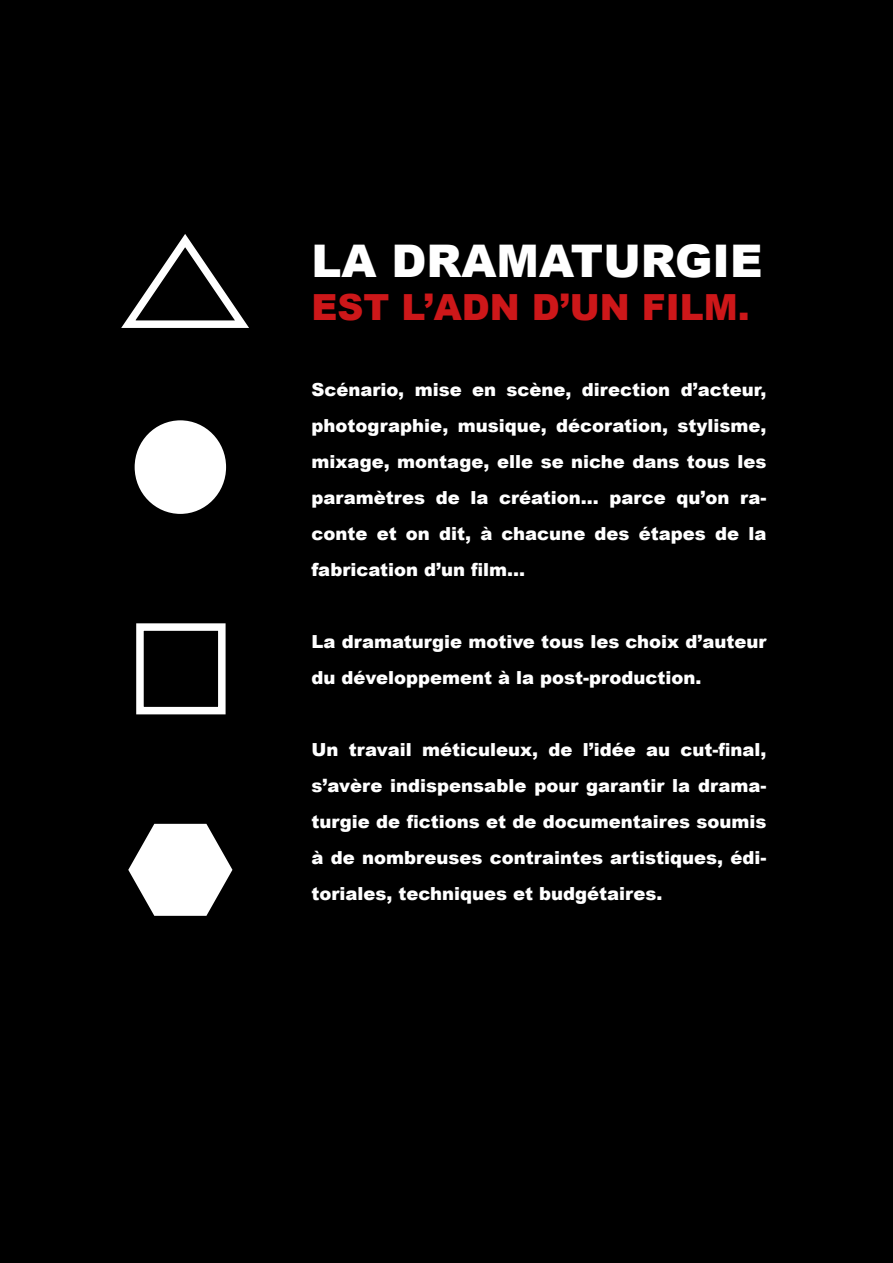
<style>
.page{position:relative;width:893px;height:1263px;background:#000}
.page>*{position:absolute;margin:0;border:0;box-sizing:border-box;transform-origin:0 0}
.t1{font:900 45px "Arial";color:#fff}
.t2{font:900 36px "Arial";color:#cd1719}
.t3{font:900 18px/36px "Arial";color:#fff;text-align:justify}
</style>
<div class="page">
<div style="left:136px;top:623px;width:90px;height:91px;border:8px solid #fff"></div>
<div style="left:135px;top:420px;width:91px;height:94px;background:#fff;border-radius:50%"></div>
<svg style="left:128px;top:824px;width:104px;height:92px"></svg>
<svg style="left:121px;top:234px;width:128px;height:94px"></svg>
<h1 class="t1" style="left:311px;top:228px;width:453px">LA DRAMATURGIE</h1>
<h2 class="t2" style="left:311px;top:281px;width:440px">EST L’ADN D’UN FILM.</h2>
<p class="t3" style="left:311px;top:371px;width:456px">Scénario, mise en scène, direction d’acteur, photographie, musique, décoration, stylisme, mixage, montage, elle se niche dans tous les paramètres de la création... parce qu’on ra&shy;conte et on dit, à chacune des étapes de la fabrication d’un film...</p>
<p class="t3" style="left:311px;top:623px;width:456px">La dramaturgie motive tous les choix d’auteur du développement à la post-production.</p>
<p class="t3" style="left:311px;top:731px;width:456px">Un travail méticuleux, de l’idée au cut-final, s’avère indispensable pour garantir la drama&shy;turgie de fictions et de documentaires soumis à de nombreuses contraintes artistiques, édi&shy;toriales, techniques et budgétaires.</p>
</div>
